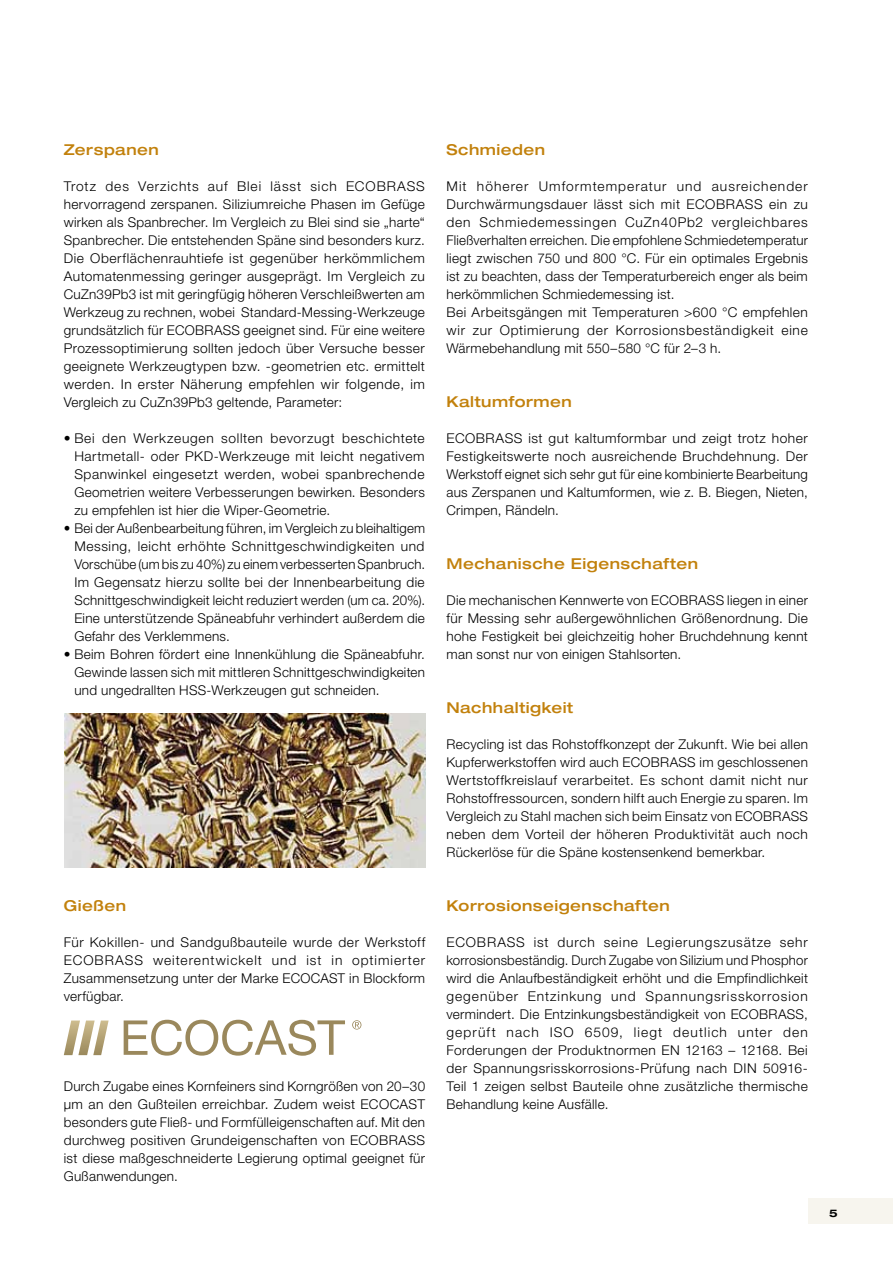
<style>
.page{position:relative;width:893px;height:1263px;background:#fff}
.page>*{position:absolute;margin:0;border:0;box-sizing:border-box;transform-origin:0 0}
.t1{font:500 expanded 15px "Helvetica Neue LT Pro";letter-spacing:.035em;color:#c2810c}
.t2{font:300 13.5px/18px "Helvetica Neue LT Pro";letter-spacing:.025em;color:#000;text-align:justify}
.t3{font:700 expanded 10.5px "Helvetica Neue LT Pro";color:#000}
</style>
<div class="page">
<img style="left:64px;top:714px;width:361px;height:153px">
<svg style="left:64px;top:1020px;width:45px;height:35px"></svg>
<svg style="left:124px;top:1020px;width:221px;height:36px"></svg>
<svg style="left:352px;top:1020px;width:9px;height:9px"></svg>
<div style="left:808px;top:1198px;width:85px;height:26px;background:#f7f5ee"></div>
<p class="t1" style="left:64px;top:140px;width:97px">Zerspanen</p>
<p class="t2" style="left:64px;top:177px;width:363px">Trotz des Verzichts auf Blei lässt sich ECOBRASS hervorragend zerspanen. Siliziumreiche Phasen im Gefüge wirken als Spanbrecher. Im Vergleich zu Blei sind sie „harte“ Spanbrecher. Die entstehenden Späne sind besonders kurz.<br>Die Oberflächenrauhtiefe ist gegenüber herkömmlichem Automatenmessing geringer ausgeprägt. Im Vergleich zu CuZn39Pb3 ist mit geringfügig höheren Verschleißwerten am Werkzeug zu rechnen, wobei Standard-Messing-Werkzeuge grundsätzlich für ECOBRASS geeignet sind. Für eine weitere Prozessoptimierung sollten jedoch über Versuche besser geeignete Werkzeugtypen bzw. -geometrien etc. ermittelt werden. In erster Näherung empfehlen wir folgende, im Vergleich zu CuZn39Pb3 geltende, Parameter:</p>
<p class="t2" style="left:74px;top:429px;width:352px;text-indent:-11px">• Bei den Werkzeugen sollten bevorzugt beschichtete Hartmetall- oder PKD-Werkzeuge mit leicht negativem Spanwinkel eingesetzt werden, wobei spanbrechende Geometrien weitere Verbesserungen bewirken. Besonders zu empfehlen ist hier die Wiper-Geometrie.</p>
<p class="t2" style="left:74px;top:519px;width:352px;text-indent:-11px">• Bei der Außenbearbeitung führen, im Vergleich zu bleihaltigem Messing, leicht erhöhte Schnittgeschwindigkeiten und Vorschübe (um bis zu 40%) zu einem verbesserten Spanbruch.<br>Im Gegensatz hierzu sollte bei der Innenbearbeitung die Schnittgeschwindigkeit leicht reduziert werden (um ca. 20%).<br>Eine unterstützende Späneabfuhr verhindert außerdem die Gefahr des Verklemmens.</p>
<p class="t2" style="left:74px;top:645px;width:352px;text-indent:-11px">• Beim Bohren fördert eine Innenkühlung die Späneabfuhr.<br>Gewinde lassen sich mit mittleren Schnittgeschwindigkeiten und ungedrallten HSS-Werkzeugen gut schneiden.</p>
<p class="t1" style="left:64px;top:896px;width:64px">Gießen</p>
<p class="t2" style="left:64px;top:933px;width:363px">Für Kokillen- und Sandgußbauteile wurde der Werkstoff ECOBRASS weiterentwickelt und ist in optimierter Zusammensetzung unter der Marke ECOCAST in Blockform verfügbar.</p>
<p class="t2" style="left:64px;top:1077px;width:363px">Durch Zugabe eines Kornfeiners sind Korngrößen von 20–30 μm an den Gußteilen erreichbar. Zudem weist ECOCAST besonders gute Fließ- und Formfülleigenschaften auf. Mit den durchweg positiven Grundeigenschaften von ECOBRASS ist diese maßgeschneiderte Legierung optimal geeignet für Gußanwendungen.</p>
<p class="t1" style="left:446px;top:140px;width:100px">Schmieden</p>
<p class="t2" style="left:446px;top:177px;width:363px;text-align:left">Mit höherer Umformtemperatur und ausreichender Durchwärmungsdauer lässt sich mit ECOBRASS ein zu den Schmiedemessingen CuZn40Pb2 vergleichbares Fließverhalten erreichen. Die empfohlene Schmiedetemperatur liegt zwischen 750 und 800 °C. Für ein optimales Ergebnis ist zu beachten, dass der Temperaturbereich enger als beim herkömmlichen Schmiedemessing ist.<br>Bei Arbeitsgängen mit Temperaturen &gt;600 °C empfehlen wir zur Optimierung der Korrosionsbeständigkeit eine Wärmebehandlung mit 550–580 °C für 2–3 h.</p>
<p class="t1" style="left:446px;top:392px;width:127px">Kaltumformen</p>
<p class="t2" style="left:446px;top:429px;width:363px">ECOBRASS ist gut kaltumformbar und zeigt trotz hoher Festigkeitswerte noch ausreichende Bruchdehnung. Der Werkstoff eignet sich sehr gut für eine kombinierte Bearbeitung aus Zerspanen und Kaltumformen, wie z. B. Biegen, Nieten, Crimpen, Rändeln.</p>
<p class="t1" style="left:446px;top:554px;width:253px">Mechanische Eigenschaften</p>
<p class="t2" style="left:446px;top:591px;width:363px">Die mechanischen Kennwerte von ECOBRASS liegen in einer für Messing sehr außergewöhnlichen Größenordnung. Die hohe Festigkeit bei gleichzeitig hoher Bruchdehnung kennt man sonst nur von einigen Stahlsorten.</p>
<p class="t1" style="left:446px;top:698px;width:128px">Nachhaltigkeit</p>
<p class="t2" style="left:446px;top:735px;width:363px">Recycling ist das Rohstoffkonzept der Zukunft. Wie bei allen Kupferwerkstoffen wird auch ECOBRASS im geschlossenen Wertstoffkreislauf verarbeitet. Es schont damit nicht nur Rohstoffressourcen, sondern hilft auch Energie zu sparen. Im Vergleich zu Stahl machen sich beim Einsatz von ECOBRASS neben dem Vorteil der höheren Produktivität auch noch Rückerlöse für die Späne kostensenkend bemerkbar.</p>
<p class="t1" style="left:446px;top:896px;width:225px">Korrosionseigenschaften</p>
<p class="t2" style="left:446px;top:933px;width:363px">ECOBRASS ist durch seine Legierungszusätze sehr korrosionsbeständig. Durch Zugabe von Silizium und Phosphor wird die Anlaufbeständigkeit erhöht und die Empfindlichkeit gegenüber Entzinkung und Spannungsrisskorrosion vermindert. Die Entzinkungsbeständigkeit von ECOBRASS, geprüft nach ISO 6509, liegt deutlich unter den Forderungen der Produktnormen EN 12163 – 12168. Bei der Spannungsrisskorrosions-Prüfung nach DIN 50916- Teil 1 zeigen selbst Bauteile ohne zusätzliche thermische Behandlung keine Ausfälle.</p>
<p class="t3" style="left:829px;top:1206px;width:10px">5</p>
</div>
